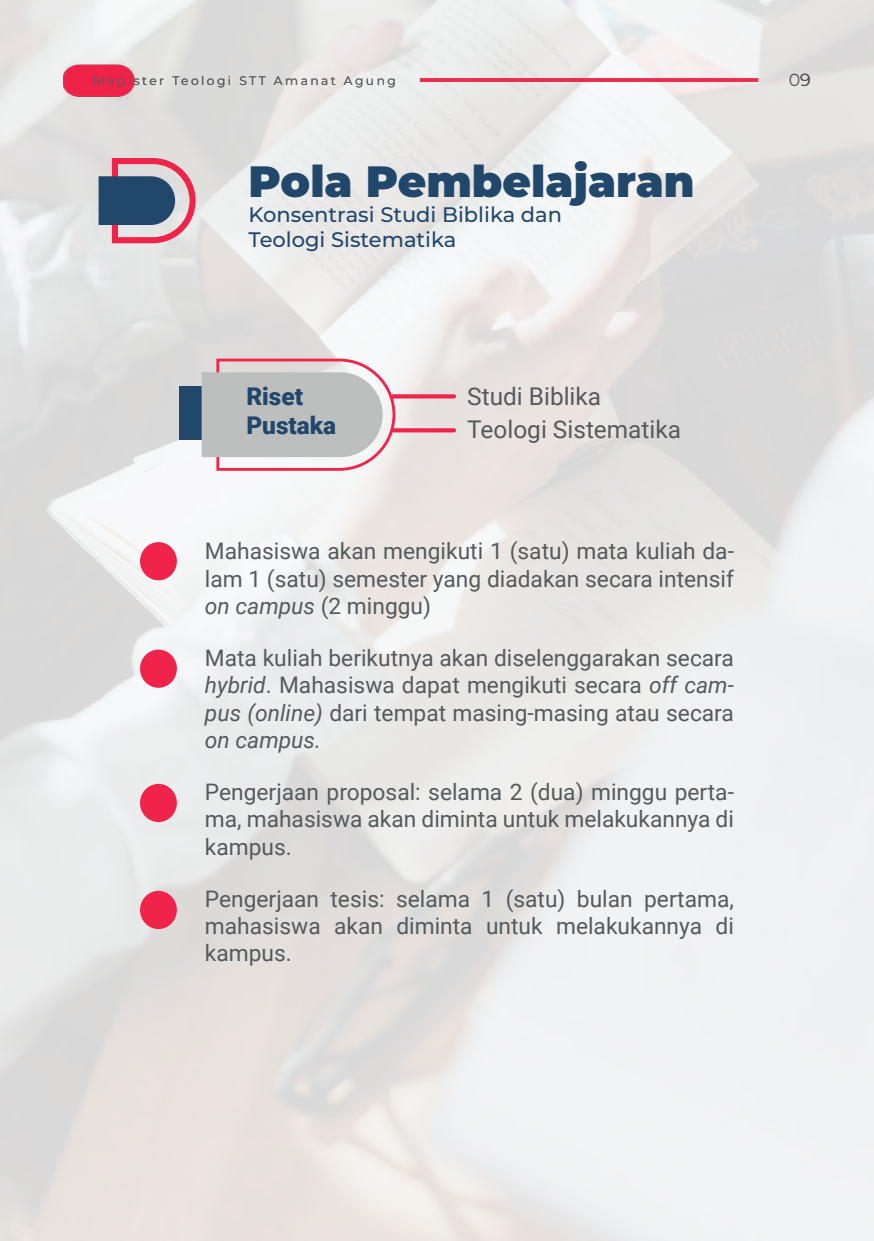
<style>
.page{position:relative;width:874px;height:1241px;background:#fff}
.page>*{position:absolute;margin:0;border:0;box-sizing:border-box;transform-origin:0 0}
.t1{font:900 43.75px "Montserrat";color:#21476b}
.t2{font:24.32px/33.1px "Roboto";color:#58595b}
.t3{font:900 24.32px/29.2px "Roboto";color:#21476b}
.t4{font:22.75px/27.3px "Roboto";color:#565a5c;text-align:justify}
.t5{font:500 21px/25.2px "Montserrat";color:#21476b}
.t6{font:17.5px "Montserrat";color:#58595b}
.t7{font:12.25px "Montserrat";letter-spacing:.2em;color:#58595b}
.s1{font-style:italic}
</style>
<div class="page">
<img style="left:0;top:0;width:873px;height:1240px">
<hr style="left:420px;top:78px;width:337px;height:4px;background:#ee284a">
<svg style="left:98px;top:158px;width:97px;height:85px"></svg>
<div style="left:179px;top:386px;width:52px;height:53px;background:#21476b"></div>
<svg style="left:201px;top:358px;width:194px;height:112px"></svg>
<svg style="left:391px;top:394px;width:65px;height:4px"></svg>
<svg style="left:391px;top:428px;width:65px;height:4px"></svg>
<div style="left:140px;top:542px;width:37px;height:38px;background:#f0244a;border-radius:50%"></div>
<div style="left:140px;top:649px;width:37px;height:38px;background:#f0244a;border-radius:50%"></div>
<div style="left:140px;top:783px;width:37px;height:39px;background:#f0244a;border-radius:50%"></div>
<div style="left:140px;top:890px;width:37px;height:38px;background:#f0244a;border-radius:50%"></div>
<p class="t7" style="left:93px;top:72px;width:304px">Magister Teologi STT Amanat Agung</p>
<p class="t6" style="left:788px;top:67px;width:24px">09</p>
<h1 class="t1" style="left:248px;top:148px;width:447px">Pola Pembelajaran</h1>
<p class="t5" style="left:248px;top:201px;width:315px">Konsentrasi Studi Biblika dan<br>Teologi Sistematika</p>
<p class="t3" style="left:246px;top:380px;width:91px">Riset<br>Pustaka</p>
<p class="t2" style="left:467px;top:378px;width:215px">Studi Biblika<br>Teologi Sistematika</p>
<p class="t4" style="left:205px;top:536px;width:530px">Mahasiswa akan mengikuti 1 (satu) mata kuliah da&shy;lam 1 (satu) semester yang diadakan secara intensif <span class="s1">on campus</span> (2 minggu)</p>
<p class="t4" style="left:205px;top:643px;width:530px">Mata kuliah berikutnya akan diselenggarakan secara <span class="s1">hybrid</span>. Mahasiswa dapat mengikuti secara <span class="s1">off cam&shy;pus (online)</span> dari tempat masing-masing atau secara <span class="s1">on campus.</span></p>
<p class="t4" style="left:205px;top:777px;width:530px">Pengerjaan proposal: selama 2 (dua) minggu perta&shy;ma, mahasiswa akan diminta untuk melakukannya di kampus.</p>
<p class="t4" style="left:205px;top:884px;width:530px">Pengerjaan tesis: selama 1 (satu) bulan pertama, mahasiswa akan diminta untuk melakukannya di kampus.</p>
</div>
